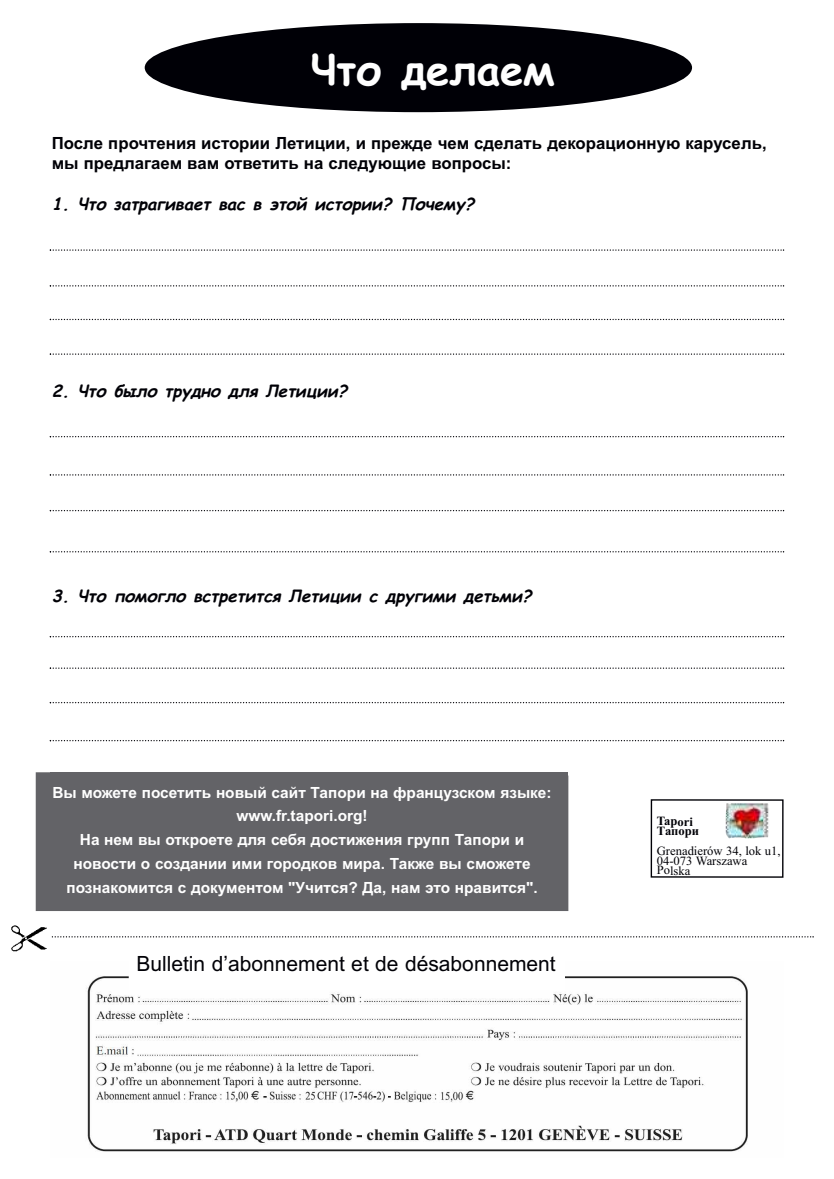
<style>
.page{position:relative;width:834px;height:1179px;background:#fff}
.page>*{position:absolute;margin:0;border:0;box-sizing:border-box;transform-origin:0 0}
.t1{font:700 42px "Comic Sans MS";color:#fff}
.t2{font:21px "Arial";color:#000006}
.t3{font:700 16.8px/20.2px "Arial";color:#000006}
.t4{font:italic 700 16.8px "Comic Sans MS";color:#000006}
.t5{font:700 15.4px/23.8px "Arial";color:#fff;text-align:center}
.t6{font:12.6px/9.8px "Times New Roman";color:#000006}
.t7{font:700 12.6px/9.8px "Times New Roman";letter-spacing:-.005em;color:#000006}
</style>
<div class="page">
<div style="left:145px;top:23px;width:547px;height:89px;background:#000006;border-radius:50%"></div>
<img style="left:86px;top:976px;width:662px;height:176px">
<svg style="left:51px;top:936px;width:762px;height:1px"></svg>
<img style="left:11px;top:925px;width:36px;height:27px">
<img style="left:650px;top:799px;width:134px;height:79px">
<div style="left:129px;top:948px;width:435px;height:41px;background:#fff"></div>
<div style="left:36px;top:772px;width:532px;height:139px;background:#636367"></div>
<hr style="left:50px;top:772px;width:518px;height:3px;background:#636367">
<svg style="left:50px;top:249px;width:734px;height:2px"></svg>
<svg style="left:50px;top:285px;width:734px;height:1px"></svg>
<svg style="left:50px;top:319px;width:734px;height:1px"></svg>
<svg style="left:50px;top:353px;width:734px;height:2px"></svg>
<svg style="left:50px;top:551px;width:734px;height:1px"></svg>
<svg style="left:50px;top:436px;width:734px;height:1px"></svg>
<svg style="left:50px;top:474px;width:734px;height:1px"></svg>
<svg style="left:50px;top:510px;width:734px;height:1px"></svg>
<svg style="left:50px;top:636px;width:734px;height:1px"></svg>
<svg style="left:50px;top:740px;width:734px;height:1px"></svg>
<svg style="left:50px;top:667px;width:734px;height:2px"></svg>
<svg style="left:50px;top:702px;width:734px;height:1px"></svg>
<h1 class="t1" style="left:310px;top:46px;width:245px">Что делаем</h1>
<p class="t3" style="left:52px;top:133px;width:716px">После прочтения истории Летиции, и прежде чем сделать декорационную карусель, мы предлагаем вам ответить на следующие вопросы:</p>
<p class="t4" style="left:52px;top:195px;width:429px">1. Что затрагивает вас в этой истории? Почему?</p>
<p class="t4" style="left:52px;top:381px;width:302px">2. Что было трудно для Летиции?</p>
<p class="t4" style="left:52px;top:586px;width:486px">3. Что помогло встретится Летиции с другими детьми?</p>
<p class="t5" style="left:52px;top:780px;width:500px">Вы можете посетить новый сайт Тапори на французском языке: www.fr.tapori.org!<br>На нем вы откроете для себя достижения групп Тапори и новости о создании ими городков мира. Также вы сможете познакомится с документом "Учится? Да, нам это нравится".</p>
<h2 class="t2" style="left:136px;top:951px;width:421px">Bulletin d’abonnement et de désabonnement</h2>
<p class="t7" style="left:656px;top:816px;width:44px">Tapori<br>Тапори</p>
<p class="t6" style="left:656px;top:845px;width:125px">Grenadierów 34, lok u1,<br>04-073 Warszawa<br>Polska</p>
</div>
